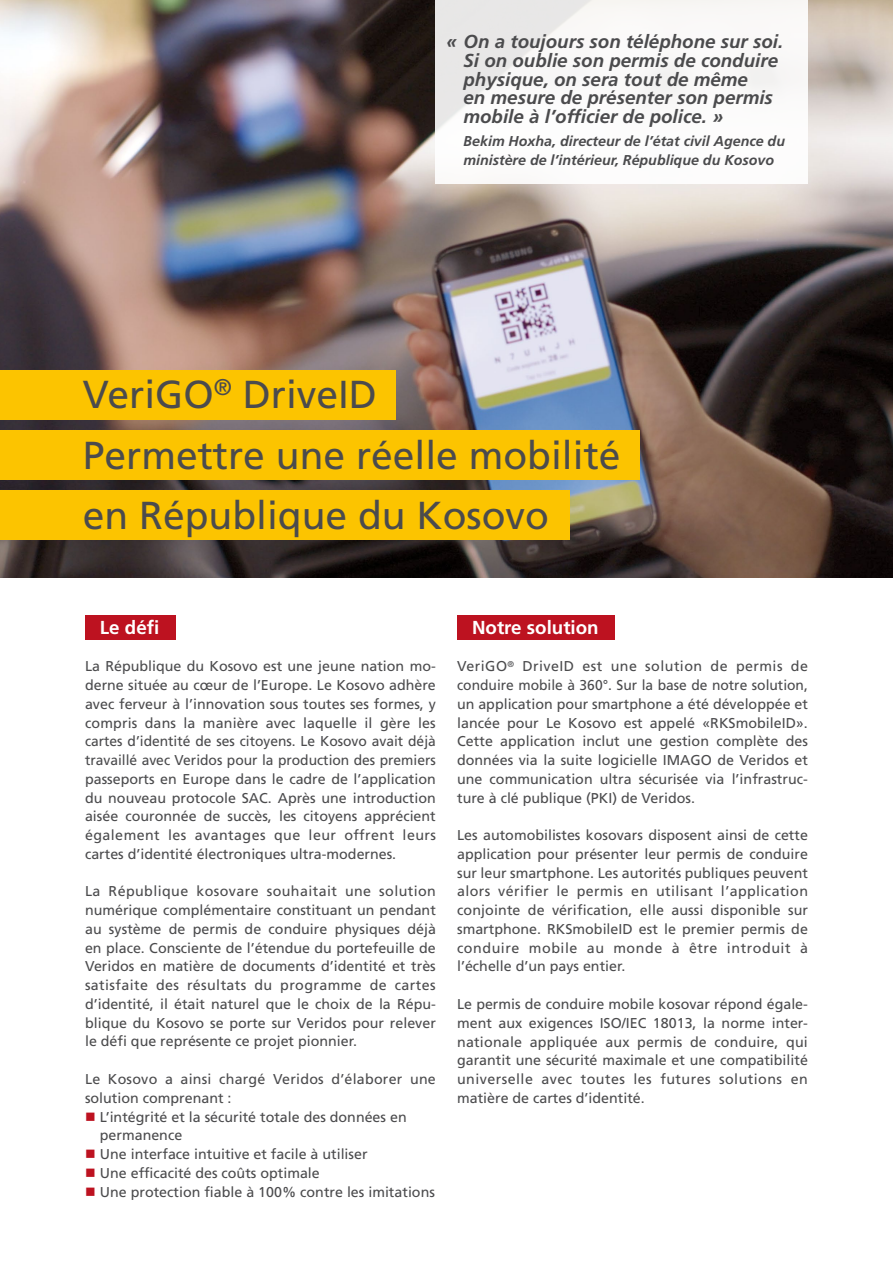
<style>
.page{position:relative;width:893px;height:1263px;background:#fff}
.page>*{position:absolute;margin:0;border:0;box-sizing:border-box;transform-origin:0 0}
.t1{font:39px/60.3px "Frutiger";color:#4b4b4d}
.t2{font:italic 700 18.75px/18.8px "Frutiger";color:#4b4b4d}
.t3{font:700 18.75px "Frutiger";color:#fff}
.t4{font:14.25px/18.8px "Frutiger";color:#4b4b4d;text-align:justify}
.t5{font:italic 700 14.25px/18.8px "Frutiger";color:#4b4b4d}
.s1{color:#bd1220}
</style>
<div class="page">
<div style="left:85px;top:615px;width:90px;height:24px;background:#bd1220"></div>
<div style="left:457px;top:615px;width:157px;height:24px;background:#bd1220"></div>
<img style="left:0;top:0;width:893px;height:578px">
<div style="left:0;top:370px;width:395px;height:49px;background:#fcc400"></div>
<div style="left:0;top:430px;width:640px;height:50px;background:#fcc400"></div>
<div style="left:0;top:491px;width:570px;height:49px;background:#fcc400"></div>
<div style="left:436px;top:0;width:372px;height:184px;background:#fff"></div>
<h2 class="t2" style="left:463px;top:32px;width:321px;text-indent:-17px">« On a toujours son téléphone sur soi.<br>Si on oublie son permis de conduire physique, on sera tout de même<br>en mesure de présenter son permis mobile à l’officier de police. »</h2>
<p class="t5" style="left:463px;top:132px;width:323px">Bekim Hoxha, directeur de l’état civil Agence du ministère de l’intérieur, République du Kosovo</p>
<h1 class="t1" style="left:83px;top:365px;width:539px">VeriGO<sup>®</sup> DriveID<br>Permettre une réelle mobilité en République du Kosovo</h1>
<h2 class="t3" style="left:100px;top:616px;width:61px">Le défi</h2>
<p class="t4" style="left:85px;top:657px;width:353px">La République du Kosovo est une jeune nation mo&shy;derne située au cœur de l’Europe. Le Kosovo adhère avec ferveur à l’innovation sous toutes ses formes, y compris dans la manière avec laquelle il gère les cartes d’identité de ses citoyens. Le Kosovo avait déjà travaillé avec Veridos pour la production des premiers passeports en Europe dans le cadre de l’application du nouveau protocole SAC. Après une introduction aisée couronnée de succès, les citoyens apprécient également les avantages que leur offrent leurs cartes d’identité électroniques ultra-modernes.</p>
<p class="t4" style="left:85px;top:882px;width:352px">La République kosovare souhaitait une solution numérique complémentaire constituant un pendant au système de permis de conduire physiques déjà en place. Consciente de l’étendue du portefeuille de Veridos en matière de documents d’identité et très satisfaite des résultats du programme de cartes d’identité, il était naturel que le choix de la Répu&shy;blique du Kosovo se porte sur Veridos pour relever le défi que représente ce projet pionnier.</p>
<p class="t4" style="left:85px;top:1070px;width:352px">Le Kosovo a ainsi chargé Veridos d’élaborer une solution comprenant :</p>
<p class="t4" style="left:100px;top:1107px;width:308px;text-indent:-15px"><span class="s1">■</span> L’intégrité et la sécurité totale des données en permanence</p>
<p class="t4" style="left:85px;top:1145px;width:284px"><span class="s1">■</span> Une interface intuitive et facile à utiliser</p>
<p class="t4" style="left:85px;top:1163px;width:236px"><span class="s1">■</span> Une efficacité des coûts optimale</p>
<p class="t4" style="left:85px;top:1182px;width:351px"><span class="s1">■</span> Une protection fiable à 100% contre les imitations</p>
<h2 class="t3" style="left:472px;top:616px;width:128px">Notre solution</h2>
<p class="t4" style="left:457px;top:657px;width:352px">VeriGO<sup>®</sup> DriveID est une solution de permis de conduire mobile à 360°. Sur la base de notre solution, un application pour smartphone a été développée et lancée pour Le Kosovo est appelé «RKSmobileID».<br>Cette application inclut une gestion complète des données via la suite logicielle IMAGO de Veridos et une communication ultra sécurisée via l’infrastruc&shy;ture à clé publique (PKI) de Veridos.</p>
<p class="t4" style="left:457px;top:826px;width:353px">Les automobilistes kosovars disposent ainsi de cette application pour présenter leur permis de conduire sur leur smartphone. Les autorités publiques peuvent alors vérifier le permis en utilisant l’application conjointe de vérification, elle aussi disponible sur smartphone. RKSmobileID est le premier permis de conduire mobile au monde à être introduit à l’échelle d’un pays entier.</p>
<p class="t4" style="left:457px;top:995px;width:352px">Le permis de conduire mobile kosovar répond égale&shy;ment aux exigences ISO/IEC 18013, la norme inter&shy;nationale appliquée aux permis de conduire, qui garantit une sécurité maximale et une compatibilité universelle avec toutes les futures solutions en matière de cartes d’identité.</p>
</div>
